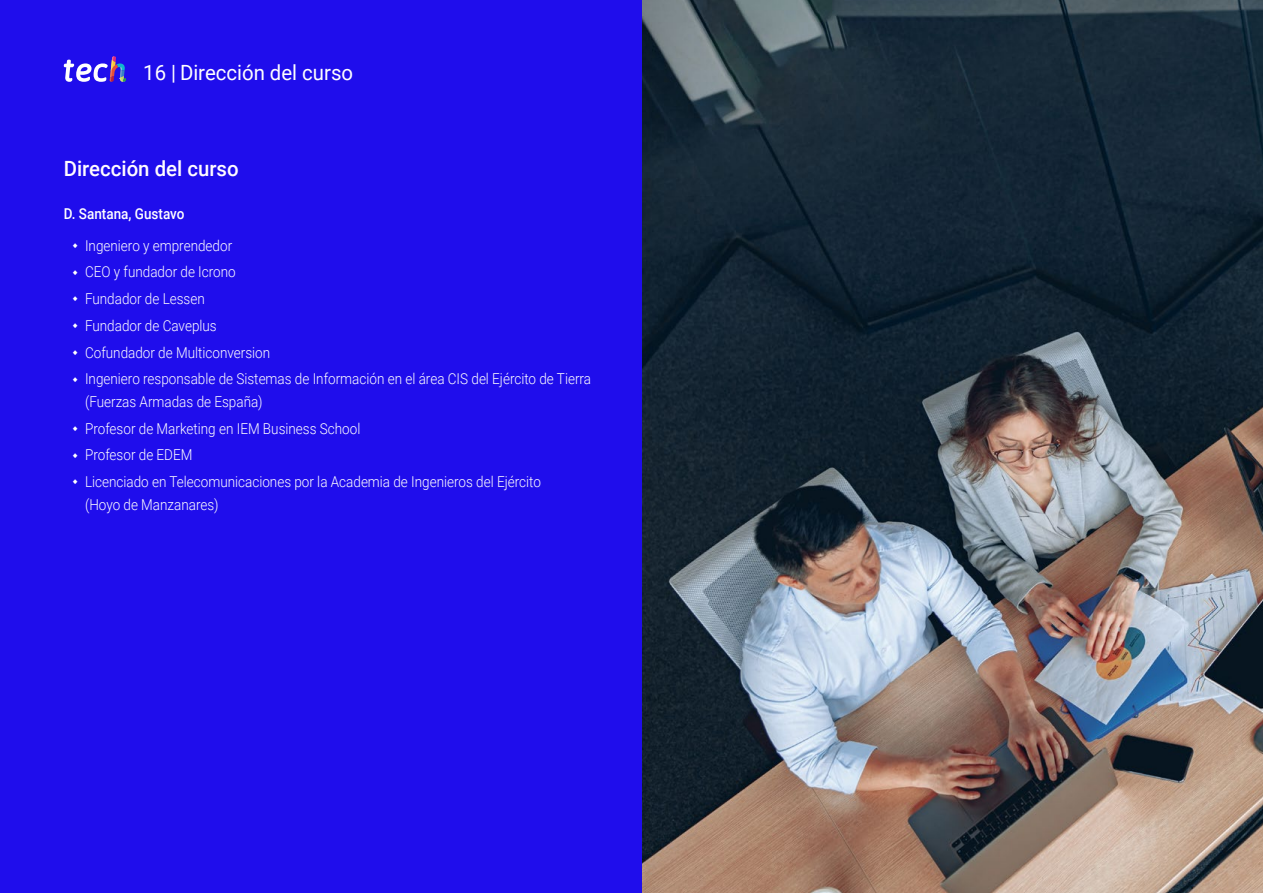
<style>
.page{position:relative;width:1263px;height:893px;background:#fff}
.page>*{position:absolute;margin:0;border:0;box-sizing:border-box;transform-origin:0 0}
.t1{font:21px "Roboto";color:#fff}
.t2{font:500 21px "Roboto";color:#fffbff}
.t3{font:300 15px/26.7px "Roboto";color:#fff;scale:.9 1}
.t4{font:500 15px "Roboto";color:#fff;scale:.9 1}
</style>
<div class="page">
<div style="left:0;top:0;width:642px;height:893px;background:#1f0dec"></div>
<img style="left:642px;top:0;width:621px;height:893px">
<svg style="left:64px;top:56px;width:62px;height:26px"></svg>
<h1 class="t1" style="left:143px;top:57px;width:211px">16 | Dirección del curso</h1>
<h1 class="t2" style="left:64px;top:154px;width:176px">Dirección del curso</h1>
<p class="t4" style="left:64px;top:203px;width:136px">D. Santana, Gustavo</p>
<p class="t3" style="left:85px;top:231px;width:564px">Ingeniero y emprendedor<br>CEO y fundador de Icrono<br>Fundador de Lessen<br>Fundador de Caveplus<br>Cofundador de Multiconversion<br>Ingeniero responsable de Sistemas de Información en el área CIS del Ejército de Tierra</p>
<p class="t3" style="left:85px;top:388px;width:508px">(Fuerzas Armadas de España)<br>Profesor de Marketing en IEM Business School<br>Profesor de EDEM<br>Licenciado en Telecomunicaciones por la Academia de Ingenieros del Ejército</p>
<p class="t3" style="left:85px;top:490px;width:150px">(Hoyo de Manzanares)</p>
</div>
